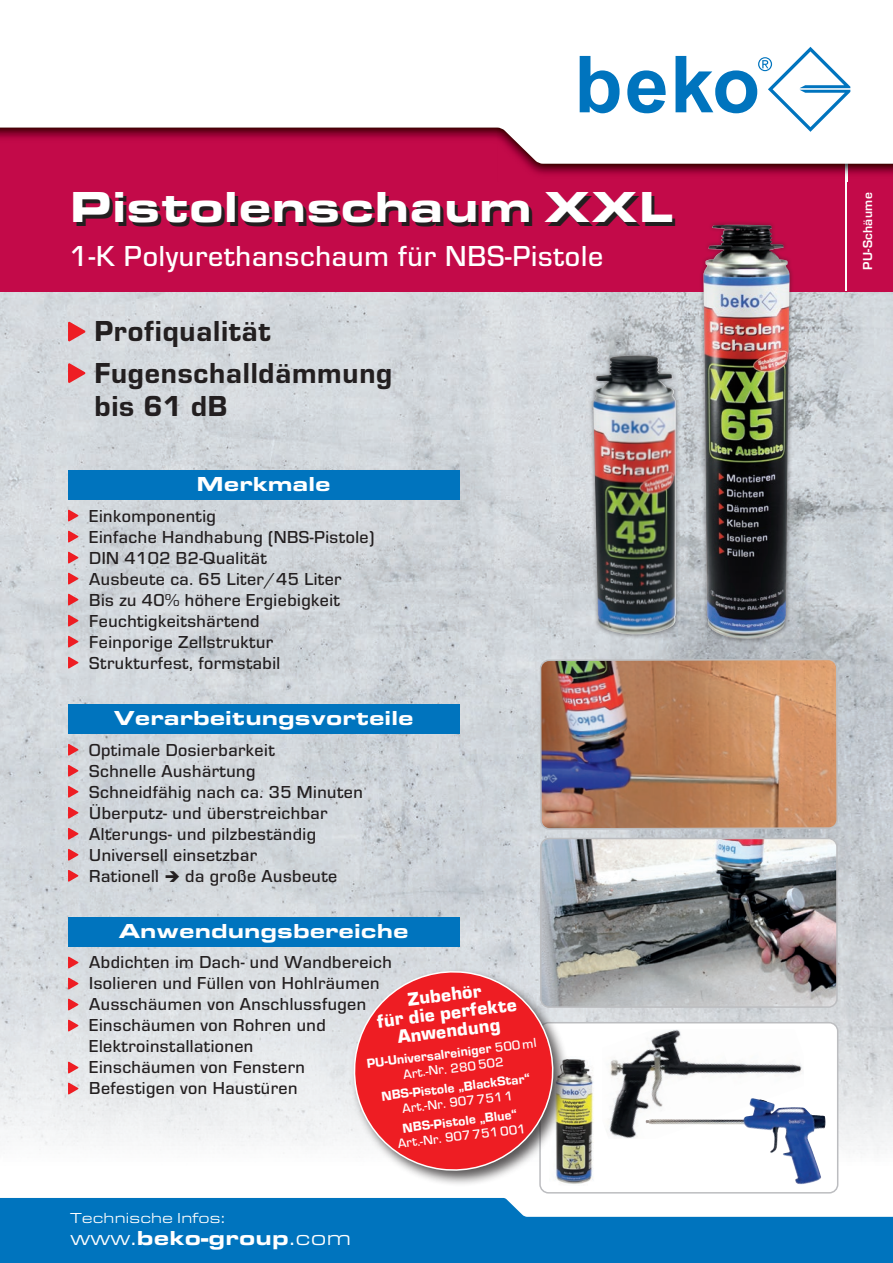
<style>
.page{position:relative;width:893px;height:1263px;background:#fff}
.page>*{position:absolute;margin:0;border:0;box-sizing:border-box;transform-origin:0 0}
.t1{font:900 expanded 45px "Eurostile TOT";color:#fff}
.t2{font:30px/41.5px "Eurostile TOT Hea";letter-spacing:.025em;color:#231f20}
.t3{font:500 30px "Eurostile TOT";letter-spacing:.025em;color:#fff}
.t4{font:900 expanded 21px "Eurostile TOT";color:#fff}
.t5{font:900 19.5px/18px "Eurostile TOT";color:#fff;text-align:center}
.t6{font:500 18px/21px "Eurostile TOT";letter-spacing:.025em;color:#231f20}
.t7{font:expanded 15px "Eurostile TOT";letter-spacing:.01em;color:#fff}
.t8{font:13.5px "Eurostile TOT Hea";color:#fff}
.t9{font:500 13.5px "Eurostile TOT";color:#fff}
.t10{font:700 13.5px "Eurostile TOT";letter-spacing:.025em;color:#fff}
.s1{font-family:"Eurostile TOT";font-weight:500}
.s2{font-weight:400}
</style>
<div class="page">
<img style="left:0;top:291px;width:893px;height:863px">
<div style="left:0;top:0;width:893px;height:291px;background:#c30a49"></div>
<hr style="left:845px;top:147px;width:2px;height:144px;background:#fff">
<img style="left:525px;top:164px;width:368px;height:17px">
<img style="left:845px;top:164px;width:2px;height:17px">
<svg style="left:0;top:0;width:893px;height:164px;background:#f2d9e2"></svg>
<svg style="left:580px;top:56px;width:40px;height:57px;background:#72b2db"></svg>
<svg style="left:627px;top:70px;width:39px;height:43px;background:#63aad7"></svg>
<svg style="left:675px;top:47px;width:175px;height:85px;background:#c6dff0"></svg>
<div style="left:0;top:1198px;width:893px;height:65px;background:#0074be"></div>
<div style="left:68px;top:917px;width:391px;height:29px;background:#0074be"></div>
<svg style="left:68px;top:957px;width:10px;height:11px"></svg>
<svg style="left:68px;top:978px;width:10px;height:11px"></svg>
<svg style="left:68px;top:999px;width:10px;height:11px"></svg>
<svg style="left:68px;top:1020px;width:10px;height:11px"></svg>
<svg style="left:68px;top:1062px;width:10px;height:11px"></svg>
<svg style="left:68px;top:1083px;width:10px;height:11px"></svg>
<div style="left:68px;top:470px;width:391px;height:29px;background:#0074be"></div>
<svg style="left:68px;top:510px;width:10px;height:11px"></svg>
<svg style="left:68px;top:531px;width:10px;height:11px"></svg>
<svg style="left:68px;top:552px;width:10px;height:11px"></svg>
<svg style="left:68px;top:573px;width:10px;height:11px"></svg>
<svg style="left:68px;top:594px;width:10px;height:11px"></svg>
<svg style="left:68px;top:615px;width:10px;height:11px"></svg>
<svg style="left:68px;top:636px;width:10px;height:11px"></svg>
<svg style="left:68px;top:657px;width:10px;height:11px"></svg>
<div style="left:68px;top:704px;width:391px;height:30px;background:#0074be"></div>
<svg style="left:68px;top:744px;width:10px;height:12px"></svg>
<svg style="left:68px;top:765px;width:10px;height:12px"></svg>
<svg style="left:68px;top:786px;width:10px;height:12px"></svg>
<svg style="left:68px;top:807px;width:10px;height:12px"></svg>
<svg style="left:68px;top:828px;width:10px;height:12px"></svg>
<svg style="left:68px;top:849px;width:10px;height:12px"></svg>
<svg style="left:68px;top:870px;width:10px;height:12px"></svg>
<svg style="left:68px;top:322px;width:17px;height:19px"></svg>
<svg style="left:68px;top:363px;width:17px;height:20px"></svg>
<img style="left:539px;top:659px;width:300px;height:604px">
<img style="left:541px;top:838px;width:296px;height:169px">
<div style="left:540px;top:838px;width:298px;height:170px;border:2px solid #bcbdc0;border-radius:9px"></div>
<div style="left:540px;top:1023px;width:298px;height:170px;background:#fff;border-radius:9px"></div>
<div style="left:539px;top:1022px;width:299px;height:171px;border:2px solid #bcbdc0;border-radius:9px"></div>
<img style="left:608px;top:1029px;width:194px;height:110px">
<img style="left:570px;top:1059px;width:23px;height:125px">
<img style="left:645px;top:1098px;width:181px;height:86px">
<div style="left:350px;top:967px;width:220px;height:220px;background:#231f20;opacity:.75"></div>
<svg style="left:347px;top:964px;width:213px;height:212px;background:#e4585c"></svg>
<div style="left:699px;top:220px;width:95px;height:423px;background:#231f20;opacity:.5"></div>
<img style="left:703px;top:225px;width:87px;height:415px">
<div style="left:589px;top:351px;width:91px;height:288px;background:#231f20;opacity:.5"></div>
<img style="left:593px;top:355px;width:85px;height:282px">
<h1 class="t1" style="left:70px;top:181px;width:605px">Pistolenschaum XXL</h1>
<p class="t10" style="left:860px;top:270px;width:79px;rotate:-90deg">PU-Schäume</p>
<h2 class="t3" style="left:70px;top:240px;width:535px">1-K Polyurethanschaum für NBS-Pistole</h2>
<h2 class="t2" style="left:94px;top:311px;width:299px">Profiqualität<br>Fugenschalldämmung</h2>
<h2 class="t2" style="left:94px;top:386px;width:134px">bis 61 dB</h2>
<p class="t4" style="left:197px;top:472px;width:136px">Merkmale</p>
<p class="t6" style="left:89px;top:505px;width:286px">Einkomponentig<br>Einfache Handhabung (NBS-Pistole)<br>DIN 4102 B2-Qualität<br>Ausbeute ca. 65 Liter/45 Liter<br>Bis zu 40% höhere Ergiebigkeit<br>Feuchtigkeitshärtend<br>Feinporige Zellstruktur<br>Strukturfest, formstabil</p>
<p class="t4" style="left:114px;top:706px;width:301px">Verarbeitungsvorteile</p>
<p class="t6" style="left:89px;top:739px;width:275px">Optimale Dosierbarkeit<br>Schnelle Aushärtung<br>Schneidfähig nach ca. 35 Minuten<br>Überputz- und überstreichbar<br>Alterungs- und pilzbeständig<br>Universell einsetzbar<br>Rationell ➔ da große Ausbeute</p>
<p class="t4" style="left:119px;top:919px;width:291px">Anwendungsbereiche</p>
<p class="t6" style="left:89px;top:952px;width:304px">Abdichten im Dach- und Wandbereich<br>Isolieren und Füllen von Hohlräumen<br>Ausschäumen von Anschlussfugen<br>Einschäumen von Rohren und<br>Elektroinstallationen<br>Einschäumen von Fenstern<br>Befestigen von Haustüren</p>
<p class="t5" style="left:374px;top:995px;width:142px;rotate:-7deg">Zubehör<br>für die perfekte<br>Anwendung</p>
<p class="t8" style="left:366px;top:1056px;width:172px;rotate:-7deg">PU-Universalreiniger <span class="s1">500 ml</span></p>
<p class="t9" style="left:402px;top:1067px;width:102px;rotate:-7deg">Art.-Nr. 280 502</p>
<p class="t8" style="left:381px;top:1089px;width:151px;rotate:-7deg">NBS-Pistole „BlackStar“</p>
<p class="t9" style="left:401px;top:1101px;width:113px;rotate:-7deg">Art.-Nr. 907 751 1</p>
<p class="t8" style="left:402px;top:1121px;width:117px;rotate:-7deg">NBS-Pistole „Blue“</p>
<p class="t9" style="left:397px;top:1136px;width:130px;rotate:-7deg">Art.-Nr. 907 751 001</p>
<p class="t7" style="left:70px;top:1210px;width:156px">Technische Infos:</p>
<p class="t4" style="left:70px;top:1226px;width:282px"><span class="s2">www.</span>beko-group<span class="s2">.com</span></p>
</div>
